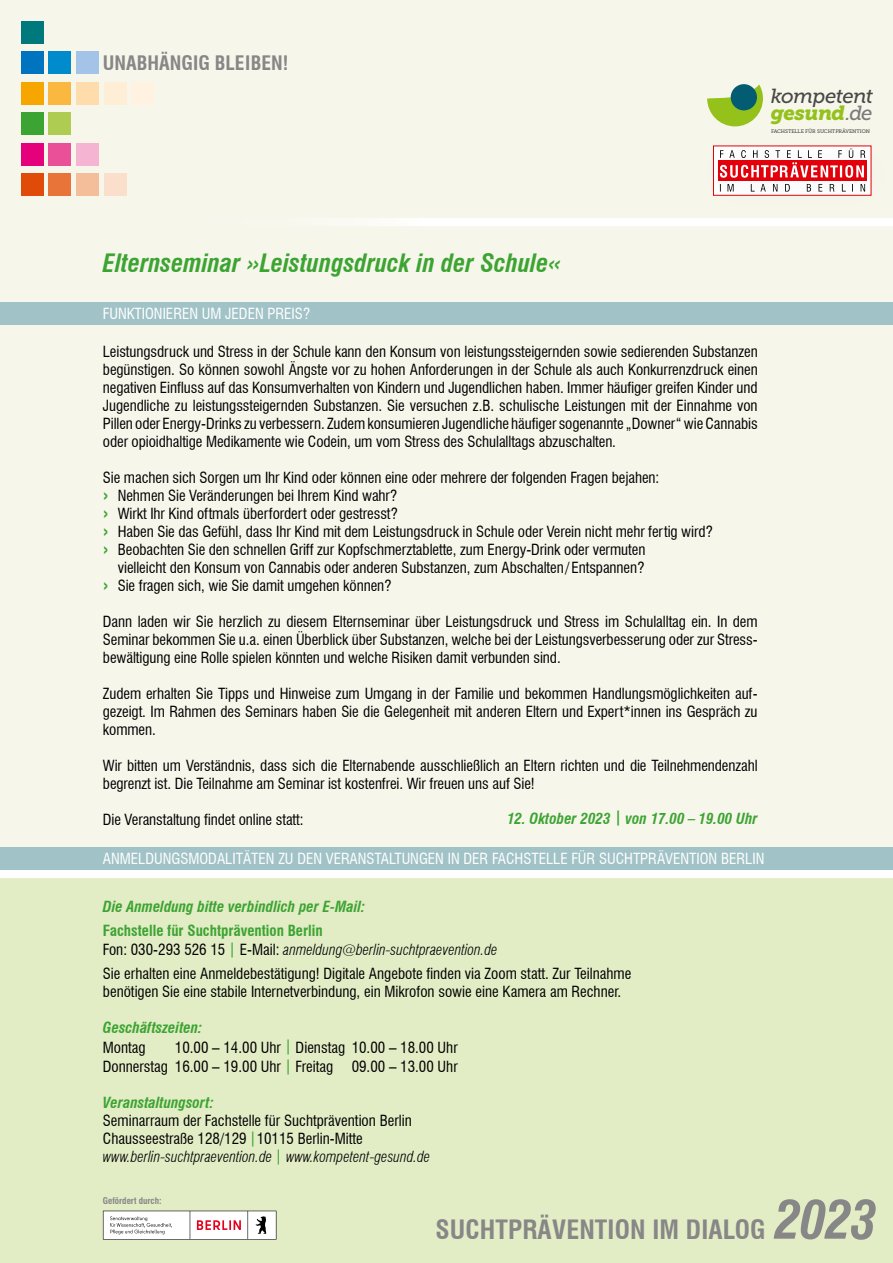
<style>
.page{position:relative;width:893px;height:1263px;background:#f7f6eb}
.page>*{position:absolute;margin:0;border:0;box-sizing:border-box;transform-origin:0 0}
.t1{font:italic 700 condensed 52.5px "Swiss 721 BT";color:#868786}
.t2{font:700 condensed 25.95px "Swiss 721 BT";letter-spacing:.005em;color:#868786}
.t3{font:italic 700 condensed 24.75px "Swiss 721 BT";color:#3ca432}
.t4{font:italic 20.4px/17.4px "Museo Slab 500";letter-spacing:-.04em;color:#484847}
.t5{font:700 condensed 19.5px "Swiss 721 BT";color:#868786}
.t6{font:condensed 15px/18px "Swiss 721 BT";letter-spacing:-.005em;color:#000;text-align:justify}
.t7{font:italic 300 condensed 15px "Swiss 721 BT";color:#000}
.t8{font:condensed 15px "Swiss 721 BT";color:#fff}
.t9{font:italic 700 condensed 15px "Swiss 721 BT";color:#3ca432}
.t10{font:700 condensed 15px "Swiss 721 BT";color:#3ca432}
.t11{font:700 condensed 9px "Swiss 721 BT";color:#868786}
.t12{font:5.1px "Museo Slab 500";letter-spacing:-.02em;color:#484847}
.s1{font-family:"Museo Slab 900";color:#94c11a}
.s2{color:#7a7b7a}
.s3{font-weight:700;font-size:21px;color:#3ca432}
.s4{font-weight:400;font-style:normal}
.s5{font-weight:400;font-style:normal;color:#3ca432}
.s6{font-size:13.5px}
.s7{color:#3ca432}
</style>
<div class="page">
<div style="left:0;top:302px;width:893px;height:22px;background:#a1c3c7"></div>
<div style="left:0;top:218px;width:893px;height:8px;background:#fff"></div>
<div style="left:21px;top:21px;width:22px;height:22px;background:#00797c"></div>
<div style="left:21px;top:52px;width:22px;height:22px;background:#0074be"></div>
<div style="left:49px;top:52px;width:22px;height:22px;background:#008bcd"></div>
<div style="left:76px;top:52px;width:23px;height:22px;background:#a3c3e8"></div>
<div style="left:21px;top:82px;width:22px;height:22px;background:#f7a600"></div>
<div style="left:49px;top:82px;width:22px;height:22px;background:#fab841"></div>
<div style="left:104px;top:82px;width:22px;height:22px;background:#feeed6"></div>
<div style="left:76px;top:82px;width:23px;height:22px;background:#fedcab"></div>
<div style="left:132px;top:82px;width:22px;height:22px;background:#fff2e0"></div>
<div style="left:21px;top:113px;width:22px;height:22px;background:#3ca432"></div>
<div style="left:49px;top:113px;width:22px;height:22px;background:#aecc52"></div>
<div style="left:21px;top:143px;width:22px;height:22px;background:#e5007c"></div>
<div style="left:49px;top:143px;width:22px;height:22px;background:#ea5097"></div>
<div style="left:76px;top:143px;width:23px;height:22px;background:#f5b4d2"></div>
<div style="left:21px;top:173px;width:22px;height:22px;background:#e04b09"></div>
<div style="left:49px;top:173px;width:22px;height:22px;background:#e8743a"></div>
<div style="left:76px;top:173px;width:23px;height:22px;background:#f5be9b"></div>
<div style="left:104px;top:173px;width:22px;height:22px;background:#fbdfcd"></div>
<div style="left:0;top:218px;width:459px;height:10px;background:#f7f6eb"></div>
<div style="left:685px;top:117px;width:208px;height:113px;background:#000;opacity:.05"></div>
<div style="left:713px;top:146px;width:158px;height:50px;border:1px solid #e3000b"></div>
<svg style="left:720px;top:149px;width:145px;height:29px;background:#e8868a"></svg>
<svg style="left:720px;top:184px;width:145px;height:8px"></svg>
<svg style="left:707px;top:85px;width:56px;height:41px"></svg>
<div style="left:731px;top:84px;width:26px;height:26px;background:#035c72;border-radius:50%"></div>
<div style="left:0;top:865px;width:893px;height:398px;background:#e2ecc5"></div>
<div style="left:0;top:870px;width:893px;height:8px;background:#fff"></div>
<div style="left:0;top:847px;width:893px;height:22px;background:#a1c3c7"></div>
<svg style="left:103px;top:1211px;width:173px;height:28px;background:#ece2e3"></svg>
<p class="t5" style="left:103px;top:51px;width:187px">UNABHÄNGIG BLEIBEN!</p>
<p class="t4" style="left:771px;top:87px;width:104px">kompetent <span class="s1">gesund</span><span class="s2">.de</span></p>
<p class="t12" style="left:771px;top:129px;width:100px">FACHSTELLE FÜR SUCHTPRÄVENTION</p>
<p class="t3" style="left:103px;top:248px;width:460px">Elternseminar »Leistungsdruck in der Schule«</p>
<p class="t8" style="left:103px;top:305px;width:209px">FUNKTIONIEREN UM JEDEN PREIS?</p>
<p class="t6" style="left:103px;top:342px;width:656px">Leistungsdruck und Stress in der Schule kann den Konsum von leistungssteigernden sowie sedierenden Substanzen begünstigen. So können sowohl Ängste vor zu hohen Anforderungen in der Schule als auch Konkurrenzdruck einen negativen Einfluss auf das Konsumverhalten von Kindern und Jugendlichen haben. Immer häufiger greifen Kinder und Jugendliche zu leistungssteigernden Substanzen. Sie versuchen z.B. schulische Leistungen mit der Einnahme von Pillen oder Energy-Drinks zu verbessern. Zudem konsumieren Jugendliche häufiger sogenannte „Downer“ wie Cannabis oder opioidhaltige Medikamente wie Codein, um vom Stress des Schulalltags abzuschalten.</p>
<p class="t6" style="left:103px;top:468px;width:558px">Sie machen sich Sorgen um Ihr Kind oder können eine oder mehrere der folgenden Fragen bejahen:</p>
<p class="t6" style="left:103px;top:486px;width:296px"><span class="s3">›</span> Nehmen Sie Veränderungen bei Ihrem Kind wahr?</p>
<p class="t6" style="left:103px;top:504px;width:297px"><span class="s3">›</span> Wirkt Ihr Kind oftmals überfordert oder gestresst?</p>
<p class="t6" style="left:103px;top:522px;width:611px"><span class="s3">›</span> Haben Sie das Gefühl, dass Ihr Kind mit dem Leistungsdruck in Schule oder Verein nicht mehr fertig wird?</p>
<p class="t6" style="left:103px;top:540px;width:544px;text-align:right"><span class="s3">›</span> Beobachten Sie den schnellen Griff zur Kopfschmerztablette, zum Energy-Drink oder vermuten vielleicht den Konsum von Cannabis oder anderen Substanzen, zum Abschalten/Entspannen?</p>
<p class="t6" style="left:103px;top:576px;width:290px"><span class="s3">›</span> Sie fragen sich, wie Sie damit umgehen können?</p>
<p class="t6" style="left:103px;top:612px;width:656px">Dann laden wir Sie herzlich zu diesem Elternseminar über Leistungsdruck und Stress im Schulalltag ein. In dem Seminar bekommen Sie u.a. einen Überblick über Substanzen, welche bei der Leistungsverbesserung oder zur Stress&shy;bewältigung eine Rolle spielen könnten und welche Risiken damit verbunden sind.</p>
<p class="t6" style="left:103px;top:684px;width:656px">Zudem erhalten Sie Tipps und Hinweise zum Umgang in der Familie und bekommen Handlungsmöglichkeiten auf&shy;gezeigt. Im Rahmen des Seminars haben Sie die Gelegenheit mit anderen Eltern und Expert*innen ins Gespräch zu kommen.</p>
<p class="t6" style="left:103px;top:756px;width:656px">Wir bitten um Verständnis, dass sich die Elternabende ausschließlich an Eltern richten und die Teilnehmendenzahl begrenzt ist. Die Teilnahme am Seminar ist kostenfrei. Wir freuen uns auf Sie!</p>
<p class="t6" style="left:103px;top:810px;width:202px">Die Veranstaltung findet online statt:</p>
<p class="t9" style="left:507px;top:809px;width:252px">12. Oktober 2023 | von 17.00 – 19.00 Uhr</p>
<p class="t8" style="left:103px;top:850px;width:663px">ANMELDUNGSMODALITÄTEN ZU DEN VERANSTALTUNGEN IN DER FACHSTELLE FÜR SUCHTPRÄVENTION BERLIN</p>
<p class="t9" style="left:103px;top:897px;width:264px">Die Anmeldung bitte verbindlich per E-Mail:</p>
<p class="t10" style="left:103px;top:921px;width:221px">Fachstelle für Suchtprävention Berlin</p>
<p class="t7" style="left:103px;top:941px;width:396px"><span class="s4">Fon: 030-293 526 15</span> <span class="s5">|</span> <span class="s4">E-Mail:</span> anmeldung<span class="s6">@</span>berlin-suchtpraevention.de</p>
<p class="t6" style="left:103px;top:965px;width:530px">Sie erhalten eine Anmeldebestätigung! Digitale Angebote finden via Zoom statt. Zur Teilnahme benötigen Sie eine stabile Internetverbindung, ein Mikrofon sowie eine Kamera am Rechner.</p>
<p class="t9" style="left:103px;top:1019px;width:101px">Geschäftszeiten:</p>
<p class="t6" style="left:103px;top:1038px;width:44px">Montag</p>
<p class="t6" style="left:175px;top:1038px;width:284px">10.00 – 14.00 Uhr <span class="s7">|</span> Dienstag 10.00 – 18.00 Uhr</p>
<p class="t6" style="left:103px;top:1058px;width:356px">Donnerstag 16.00 – 19.00 Uhr <span class="s7">|</span> Freitag 09.00 – 13.00 Uhr</p>
<p class="t9" style="left:103px;top:1094px;width:112px">Veranstaltungsort:</p>
<p class="t6" style="left:103px;top:1112px;width:310px">Seminarraum der Fachstelle für Suchtprävention Berlin</p>
<p class="t6" style="left:103px;top:1130px;width:261px">Chausseestraße 128/129 <span class="s7">|</span>10115 Berlin-Mitte</p>
<p class="t7" style="left:103px;top:1148px;width:329px">www.berlin-suchtpraevention.de <span class="s5">|</span> www.kompetent-gesund.de</p>
<p class="t11" style="left:103px;top:1195px;width:60px">Gefördert durch:</p>
<p class="t2" style="left:435px;top:1213px;width:331px">SUCHTPRÄVENTION IM DIALOG</p>
<p class="t1" style="left:775px;top:1188px;width:104px">2023</p>
</div>
